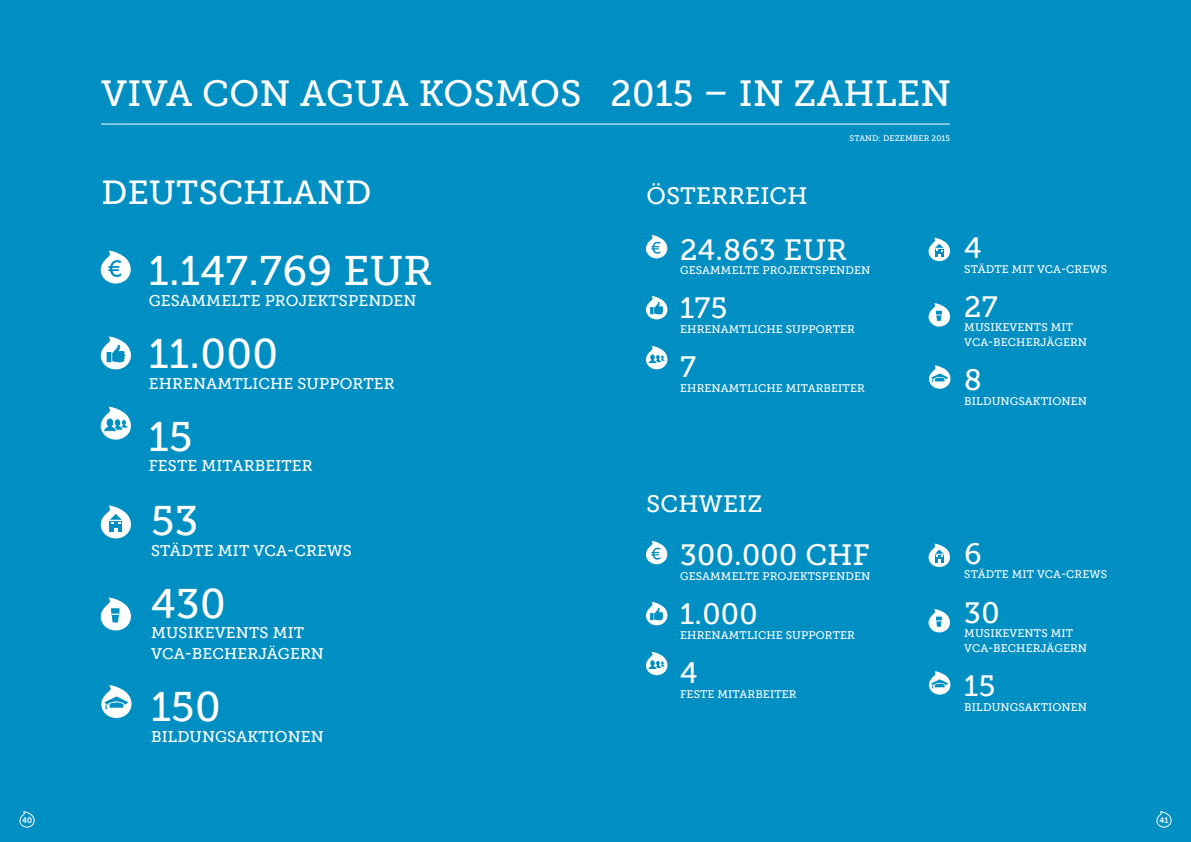
<style>
.page{position:relative;width:1191px;height:842px;background:#008fc3}
.page>*{position:absolute;margin:0;border:0;box-sizing:border-box;transform-origin:0 0}
.t1{font:41.4px "Museo Slab 500";letter-spacing:.01em;color:#fff}
.t2{font:36.4px "Museo Slab 500";letter-spacing:.01em;color:#fff}
.t3{font:33.4px "Museo Slab 500";letter-spacing:.01em;color:#fff}
.t4{font:29.4px "Museo Slab 500";letter-spacing:.01em;color:#fff}
.t5{font:23.7px "Museo Slab 500";letter-spacing:.01em;color:#fff}
.t6{font:15.5px/20.7px "Museo Slab 500";letter-spacing:.01em;color:#fff}
.t7{font:11px/14.7px "Museo Slab 500";letter-spacing:.01em;color:#fff}
.t8{font:8.1px "Museo Slab 500";letter-spacing:.01em;color:#fff}
.t9{font:8px "Museo Sans 700";color:#fff}
</style>
<div class="page">
<hr style="left:101px;top:124px;width:849px;height:1px;background:#fff">
<svg style="left:646px;top:235px;width:21px;height:23px"></svg>
<svg style="left:646px;top:296px;width:21px;height:23px"></svg>
<svg style="left:646px;top:346px;width:21px;height:23px"></svg>
<svg style="left:928px;top:238px;width:22px;height:23px"></svg>
<svg style="left:928px;top:303px;width:22px;height:24px"></svg>
<svg style="left:929px;top:365px;width:21px;height:24px"></svg>
<svg style="left:101px;top:251px;width:30px;height:33px"></svg>
<svg style="left:101px;top:337px;width:30px;height:32px"></svg>
<svg style="left:101px;top:407px;width:30px;height:33px"></svg>
<svg style="left:101px;top:506px;width:30px;height:32px"></svg>
<svg style="left:101px;top:598px;width:30px;height:32px"></svg>
<svg style="left:101px;top:685px;width:31px;height:33px"></svg>
<svg style="left:646px;top:541px;width:21px;height:23px"></svg>
<svg style="left:646px;top:602px;width:21px;height:23px"></svg>
<svg style="left:646px;top:652px;width:21px;height:23px"></svg>
<svg style="left:928px;top:544px;width:22px;height:23px"></svg>
<svg style="left:928px;top:609px;width:22px;height:23px"></svg>
<svg style="left:929px;top:671px;width:21px;height:24px"></svg>
<svg style="left:19px;top:811px;width:16px;height:17px"></svg>
<svg style="left:1156px;top:811px;width:16px;height:17px"></svg>
<h2 class="t2" style="left:101px;top:73px;width:851px">VIVA CON AGUA KOSMOS 2015 – IN ZAHLEN</h2>
<h3 class="t3" style="left:102px;top:174px;width:271px">DEUTSCHLAND</h3>
<h1 class="t1" style="left:149px;top:248px;width:285px">1.147.769 EUR</h1>
<h3 class="t6" style="left:149px;top:290px;width:269px">GESAMMELTE PROJEKTSPENDEN</h3>
<h1 class="t1" style="left:149px;top:331px;width:131px">11.000</h1>
<h3 class="t6" style="left:149px;top:373px;width:247px">EHRENAMTLICHE SUPPORTER</h3>
<h1 class="t1" style="left:149px;top:413px;width:45px">15</h1>
<h3 class="t6" style="left:149px;top:456px;width:165px">FESTE MITARBEITER</h3>
<h1 class="t1" style="left:151px;top:497px;width:49px">53</h1>
<h3 class="t6" style="left:151px;top:540px;width:202px">STÄDTE MIT VCA-CREWS</h3>
<h1 class="t1" style="left:151px;top:580px;width:76px">430</h1>
<h3 class="t6" style="left:151px;top:623px;width:174px">MUSIKEVENTS MIT<br>VCA-BECHERJÄGERN</h3>
<h1 class="t1" style="left:151px;top:684px;width:71px">150</h1>
<h3 class="t6" style="left:151px;top:726px;width:174px">BILDUNGSAKTIONEN</h3>
<p class="t8" style="left:849px;top:134px;width:102px">STAND: DEZEMBER 2015</p>
<h3 class="t5" style="left:646px;top:183px;width:162px">ÖSTERREICH</h3>
<h3 class="t4" style="left:680px;top:233px;width:169px">24.863 EUR</h3>
<p class="t7" style="left:680px;top:263px;width:192px">GESAMMELTE PROJEKTSPENDEN</p>
<h3 class="t4" style="left:680px;top:292px;width:49px">175</h3>
<p class="t7" style="left:680px;top:322px;width:176px">EHRENAMTLICHE SUPPORTER</p>
<h3 class="t4" style="left:680px;top:351px;width:17px">7</h3>
<p class="t7" style="left:680px;top:381px;width:186px">EHRENAMTLICHE MITARBEITER</p>
<h3 class="t4" style="left:964px;top:231px;width:19px">4</h3>
<p class="t7" style="left:964px;top:262px;width:144px">STÄDTE MIT VCA-CREWS</p>
<h3 class="t4" style="left:964px;top:290px;width:35px">27</h3>
<p class="t7" style="left:964px;top:320px;width:124px">MUSIKEVENTS MIT<br>VCA-BECHERJÄGERN</p>
<h3 class="t4" style="left:964px;top:364px;width:19px">8</h3>
<p class="t7" style="left:964px;top:394px;width:124px">BILDUNGSAKTIONEN</p>
<h3 class="t5" style="left:646px;top:491px;width:117px">SCHWEIZ</h3>
<h3 class="t4" style="left:680px;top:539px;width:191px">300.000 CHF</h3>
<p class="t7" style="left:680px;top:569px;width:192px">GESAMMELTE PROJEKTSPENDEN</p>
<h3 class="t4" style="left:680px;top:598px;width:79px">1.000</h3>
<p class="t7" style="left:680px;top:628px;width:176px">EHRENAMTLICHE SUPPORTER</p>
<h3 class="t4" style="left:680px;top:657px;width:19px">4</h3>
<p class="t7" style="left:680px;top:687px;width:118px">FESTE MITARBEITER</p>
<h3 class="t4" style="left:964px;top:537px;width:19px">6</h3>
<p class="t7" style="left:964px;top:567px;width:144px">STÄDTE MIT VCA-CREWS</p>
<h3 class="t4" style="left:964px;top:596px;width:37px">30</h3>
<p class="t7" style="left:964px;top:626px;width:124px">MUSIKEVENTS MIT<br>VCA-BECHERJÄGERN</p>
<h3 class="t4" style="left:964px;top:670px;width:32px">15</h3>
<p class="t7" style="left:964px;top:700px;width:124px">BILDUNGSAKTIONEN</p>
<p class="t9" style="left:22px;top:816px;width:12px">40</p>
<p class="t9" style="left:1159px;top:816px;width:11px">41</p>
</div>
